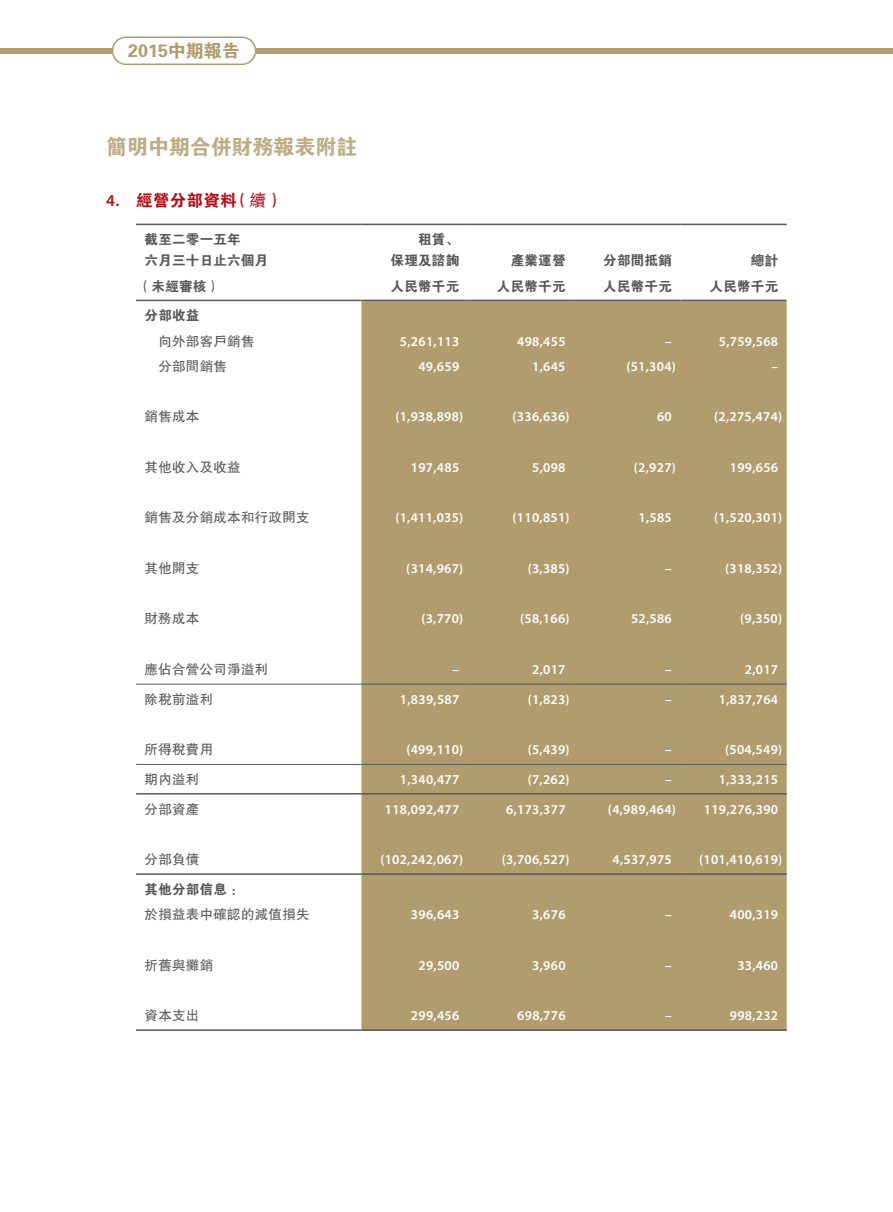
<style>
.page{position:relative;width:893px;height:1212px;background:#fff}
.page>*{position:absolute;margin:0;border:0;box-sizing:border-box;transform-origin:0 0}
.t1{font:21px "FZDHTK GBK1 0";letter-spacing:-.005em;color:#beac85}
.t2{font:18px "FZDHTK GBK1 0";color:#b19c6e}
.t3{font:16.5px "FZDHTK GBK1 0";letter-spacing:.02em;color:#b00d15}
.t4{font:600 13.5px "Myriad Pro";letter-spacing:.02em;color:#fff}
.t5{font:13.5px "FZHTK GBK1 0";letter-spacing:.02em;color:#57585a}
.t6{font:13.5px/21px "FZDHTK GBK1 0";letter-spacing:.02em;color:#57585a}
.s1{font-family:"Myriad Pro";font-weight:600}
.s2{font-family:"FZHTK GBK1 0"}
</style>
<div class="page">
<div style="left:0;top:48px;width:892px;height:6px;background:#b19c6e"></div>
<div style="left:112px;top:37px;width:144px;height:27px;background:#fff;border-radius:14px"></div>
<div style="left:112px;top:36px;width:144px;height:29px;border:2px solid #b19c6e;border-radius:14px"></div>
<div style="left:361px;top:301px;width:426px;height:728px;background:#b19c6e"></div>
<hr style="left:136px;top:224px;width:225px;height:1px;background:#57585a">
<hr style="left:361px;top:224px;width:107px;height:1px;background:#57585a">
<hr style="left:468px;top:224px;width:106px;height:1px;background:#57585a">
<hr style="left:574px;top:224px;width:106px;height:1px;background:#57585a">
<hr style="left:680px;top:224px;width:107px;height:1px;background:#57585a">
<hr style="left:136px;top:300px;width:225px;height:1px;background:#57585a">
<hr style="left:361px;top:300px;width:107px;height:1px;background:#57585a">
<hr style="left:468px;top:300px;width:106px;height:1px;background:#57585a">
<hr style="left:574px;top:300px;width:106px;height:1px;background:#57585a">
<hr style="left:680px;top:300px;width:107px;height:1px;background:#57585a">
<hr style="left:136px;top:684px;width:225px;height:1px;background:#57585a">
<hr style="left:361px;top:684px;width:107px;height:1px;background:#57585a">
<hr style="left:468px;top:684px;width:106px;height:1px;background:#57585a">
<hr style="left:574px;top:684px;width:106px;height:1px;background:#57585a">
<hr style="left:680px;top:684px;width:107px;height:1px;background:#57585a">
<hr style="left:136px;top:764px;width:225px;height:1px;background:#57585a">
<hr style="left:361px;top:764px;width:107px;height:1px;background:#57585a">
<hr style="left:468px;top:764px;width:106px;height:1px;background:#57585a">
<hr style="left:574px;top:764px;width:106px;height:1px;background:#57585a">
<hr style="left:680px;top:764px;width:107px;height:1px;background:#57585a">
<hr style="left:136px;top:793px;width:225px;height:1px;background:#57585a">
<hr style="left:361px;top:793px;width:107px;height:1px;background:#57585a">
<hr style="left:468px;top:793px;width:106px;height:1px;background:#57585a">
<hr style="left:574px;top:793px;width:106px;height:1px;background:#57585a">
<hr style="left:680px;top:793px;width:107px;height:1px;background:#57585a">
<hr style="left:136px;top:873px;width:225px;height:2px;background:#57585a">
<hr style="left:361px;top:873px;width:107px;height:2px;background:#57585a">
<hr style="left:468px;top:873px;width:106px;height:2px;background:#57585a">
<hr style="left:574px;top:873px;width:106px;height:2px;background:#57585a">
<hr style="left:680px;top:873px;width:107px;height:2px;background:#57585a">
<hr style="left:136px;top:1029px;width:225px;height:2px;background:#57585a">
<hr style="left:361px;top:1029px;width:107px;height:2px;background:#57585a">
<hr style="left:468px;top:1029px;width:106px;height:2px;background:#57585a">
<hr style="left:574px;top:1029px;width:106px;height:2px;background:#57585a">
<hr style="left:680px;top:1029px;width:107px;height:2px;background:#57585a">
<h2 class="t2" style="left:128px;top:41px;width:113px">2015中期報告</h2>
<h1 class="t1" style="left:106px;top:135px;width:253px">簡明中期合併財務報表附註</h1>
<p class="t3" style="left:106px;top:191px;width:178px"><span class="s1">4.</span> 經營分部資料<span class="s2">（續）</span></p>
<p class="t6" style="left:145px;top:229px;width:125px">截至二零一五年<br>六月三十日止六個月</p>
<p class="t6" style="left:391px;top:229px;width:70px;text-align:right">租賃、<br>保理及諮詢</p>
<p class="t6" style="left:511px;top:250px;width:56px">產業運營</p>
<p class="t6" style="left:603px;top:250px;width:70px">分部間抵銷</p>
<p class="t6" style="left:751px;top:250px;width:29px">總計</p>
<p class="t6" style="left:138px;top:276px;width:84px">（未經審核）</p>
<p class="t6" style="left:391px;top:276px;width:70px">人民幣千元</p>
<p class="t6" style="left:497px;top:276px;width:70px">人民幣千元</p>
<p class="t6" style="left:603px;top:276px;width:70px">人民幣千元</p>
<p class="t6" style="left:710px;top:276px;width:70px">人民幣千元</p>
<p class="t6" style="left:145px;top:305px;width:56px">分部收益</p>
<p class="t5" style="left:158px;top:333px;width:98px">向外部客戶銷售</p>
<p class="t4" style="left:400px;top:332px;width:61px">5,261,113</p>
<p class="t4" style="left:517px;top:332px;width:50px">498,455</p>
<p class="t4" style="left:665px;top:332px;width:8px">–</p>
<p class="t4" style="left:719px;top:332px;width:61px">5,759,568</p>
<p class="t5" style="left:158px;top:359px;width:70px">分部間銷售</p>
<p class="t4" style="left:418px;top:358px;width:42px">49,659</p>
<p class="t4" style="left:532px;top:358px;width:35px">1,645</p>
<p class="t4" style="left:626px;top:358px;width:51px">(51,304)</p>
<p class="t4" style="left:771px;top:358px;width:8px">–</p>
<p class="t5" style="left:145px;top:409px;width:56px">銷售成本</p>
<p class="t4" style="left:395px;top:408px;width:69px">(1,938,898)</p>
<p class="t4" style="left:513px;top:408px;width:58px">(336,636)</p>
<p class="t4" style="left:657px;top:408px;width:16px">60</p>
<p class="t4" style="left:714px;top:408px;width:69px">(2,275,474)</p>
<p class="t5" style="left:145px;top:460px;width:98px">其他收入及收益</p>
<p class="t4" style="left:411px;top:459px;width:50px">197,485</p>
<p class="t4" style="left:532px;top:459px;width:35px">5,098</p>
<p class="t4" style="left:634px;top:459px;width:43px">(2,927)</p>
<p class="t4" style="left:730px;top:459px;width:50px">199,656</p>
<p class="t5" style="left:145px;top:510px;width:167px">銷售及分銷成本和行政開支</p>
<p class="t4" style="left:395px;top:509px;width:69px">(1,411,035)</p>
<p class="t4" style="left:513px;top:509px;width:58px">(110,851)</p>
<p class="t4" style="left:639px;top:509px;width:35px">1,585</p>
<p class="t4" style="left:714px;top:509px;width:69px">(1,520,301)</p>
<p class="t5" style="left:145px;top:561px;width:56px">其他開支</p>
<p class="t4" style="left:406px;top:560px;width:58px">(314,967)</p>
<p class="t4" style="left:528px;top:560px;width:43px">(3,385)</p>
<p class="t4" style="left:665px;top:560px;width:8px">–</p>
<p class="t4" style="left:725px;top:560px;width:58px">(318,352)</p>
<p class="t5" style="left:145px;top:611px;width:56px">財務成本</p>
<p class="t4" style="left:421px;top:610px;width:43px">(3,770)</p>
<p class="t4" style="left:520px;top:610px;width:51px">(58,166)</p>
<p class="t4" style="left:631px;top:610px;width:42px">52,586</p>
<p class="t4" style="left:740px;top:610px;width:43px">(9,350)</p>
<p class="t5" style="left:145px;top:662px;width:125px">應佔合營公司淨溢利</p>
<p class="t4" style="left:452px;top:661px;width:8px">–</p>
<p class="t4" style="left:532px;top:661px;width:35px">2,017</p>
<p class="t4" style="left:665px;top:661px;width:8px">–</p>
<p class="t4" style="left:745px;top:661px;width:35px">2,017</p>
<p class="t5" style="left:145px;top:691px;width:70px">除稅前溢利</p>
<p class="t4" style="left:400px;top:690px;width:61px">1,839,587</p>
<p class="t4" style="left:528px;top:690px;width:43px">(1,823)</p>
<p class="t4" style="left:665px;top:690px;width:8px">–</p>
<p class="t4" style="left:719px;top:690px;width:61px">1,837,764</p>
<p class="t5" style="left:145px;top:742px;width:70px">所得稅費用</p>
<p class="t4" style="left:406px;top:741px;width:58px">(499,110)</p>
<p class="t4" style="left:528px;top:741px;width:43px">(5,439)</p>
<p class="t4" style="left:665px;top:741px;width:8px">–</p>
<p class="t4" style="left:725px;top:741px;width:58px">(504,549)</p>
<p class="t5" style="left:145px;top:772px;width:56px">期內溢利</p>
<p class="t4" style="left:400px;top:771px;width:61px">1,340,477</p>
<p class="t4" style="left:528px;top:771px;width:43px">(7,262)</p>
<p class="t4" style="left:665px;top:771px;width:8px">–</p>
<p class="t4" style="left:719px;top:771px;width:61px">1,333,215</p>
<p class="t5" style="left:145px;top:801px;width:56px">分部資產</p>
<p class="t4" style="left:385px;top:800px;width:76px">118,092,477</p>
<p class="t4" style="left:506px;top:800px;width:61px">6,173,377</p>
<p class="t4" style="left:608px;top:800px;width:69px">(4,989,464)</p>
<p class="t4" style="left:704px;top:800px;width:76px">119,276,390</p>
<p class="t5" style="left:145px;top:852px;width:56px">分部負債</p>
<p class="t4" style="left:380px;top:851px;width:85px">(102,242,067)</p>
<p class="t4" style="left:502px;top:851px;width:69px">(3,706,527)</p>
<p class="t4" style="left:613px;top:851px;width:61px">4,537,975</p>
<p class="t4" style="left:699px;top:851px;width:85px">(101,410,619)</p>
<p class="t6" style="left:145px;top:879px;width:101px">其他分部信息：</p>
<p class="t5" style="left:145px;top:907px;width:167px">於損益表中確認的減值損失</p>
<p class="t4" style="left:411px;top:906px;width:50px">396,643</p>
<p class="t4" style="left:532px;top:906px;width:35px">3,676</p>
<p class="t4" style="left:665px;top:906px;width:8px">–</p>
<p class="t4" style="left:730px;top:906px;width:50px">400,319</p>
<p class="t5" style="left:145px;top:957px;width:70px">折舊與攤銷</p>
<p class="t4" style="left:418px;top:956px;width:42px">29,500</p>
<p class="t4" style="left:532px;top:956px;width:35px">3,960</p>
<p class="t4" style="left:665px;top:956px;width:8px">–</p>
<p class="t4" style="left:737px;top:956px;width:42px">33,460</p>
<p class="t5" style="left:145px;top:1008px;width:56px">資本支出</p>
<p class="t4" style="left:411px;top:1007px;width:50px">299,456</p>
<p class="t4" style="left:517px;top:1007px;width:50px">698,776</p>
<p class="t4" style="left:665px;top:1007px;width:8px">–</p>
<p class="t4" style="left:730px;top:1007px;width:50px">998,232</p>
</div>
